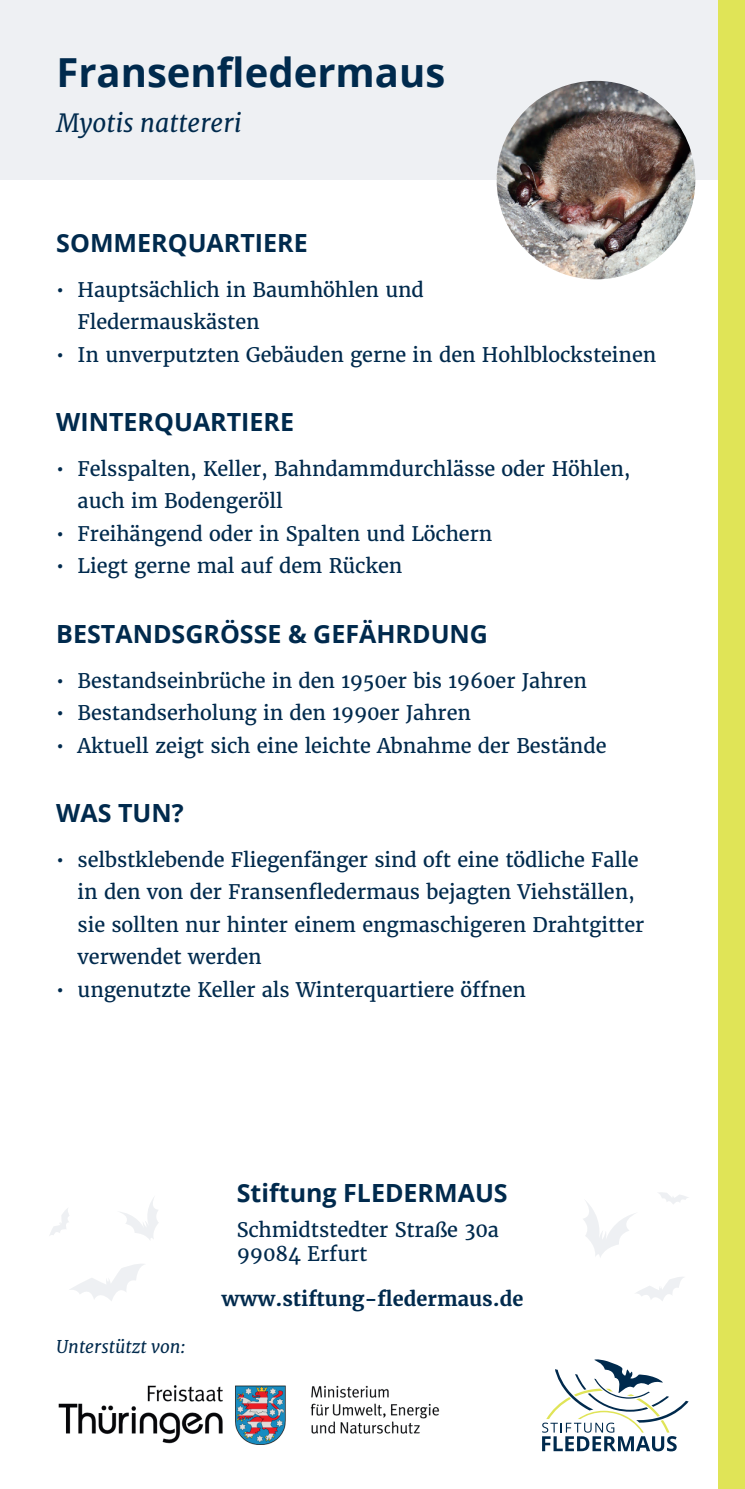
<style>
.page{position:relative;width:745px;height:1489px;background:#fff}
.page>*{position:absolute;margin:0;border:0;box-sizing:border-box;transform-origin:0 0}
.t1{font:700 40px "Open Sans";color:#002a4d}
.t2{font:700 25px "Open Sans";color:#002a4d}
.t3{font:italic 25px "Merriweather";color:#002a4d}
.t4{font:20px/32.5px "Merriweather";letter-spacing:-.005em;color:#002a4d}
.t5{font:700 20px "Merriweather";color:#002a4d}
.t6{font:italic 17.5px "Merriweather";color:#002a4d}
</style>
<div class="page">
<div style="left:0;top:0;width:744px;height:180px;background:#eef0f3"></div>
<svg style="left:659px;top:1192px;width:29px;height:12px"></svg>
<svg style="left:120px;top:1198px;width:39px;height:42px"></svg>
<svg style="left:70px;top:1264px;width:74px;height:37px"></svg>
<svg style="left:49px;top:1208px;width:20px;height:28px"></svg>
<svg style="left:583px;top:1200px;width:52px;height:57px"></svg>
<svg style="left:636px;top:1277px;width:48px;height:24px"></svg>
<img style="left:58px;top:1385px;width:382px;height:60px">
<svg style="left:542px;top:1359px;width:146px;height:92px"></svg>
<img style="left:496px;top:81px;width:198px;height:198px;border-radius:99px">
<div style="left:717px;top:0;width:27px;height:1488px;background:#e0e457"></div>
<h1 class="t1" style="left:56px;top:44px;width:390px">Fransenfledermaus</h1>
<p class="t3" style="left:56px;top:107px;width:186px">Myotis nattereri</p>
<p class="t2" style="left:56px;top:225px;width:253px">SOMMERQUARTIERE</p>
<p class="t4" style="left:78px;top:273px;width:347px;text-indent:-21px">• Hauptsächlich in Baumhöhlen und<br>Fledermauskästen</p>
<p class="t4" style="left:56px;top:338px;width:601px">• In unverputzten Gebäuden gerne in den Hohlblocksteinen</p>
<p class="t2" style="left:56px;top:404px;width:239px">WINTERQUARTIERE</p>
<p class="t4" style="left:78px;top:452px;width:554px;text-indent:-21px">• Felsspalten, Keller, Bahndammdurchlässe oder Höhlen, auch im Bodengeröll</p>
<p class="t4" style="left:56px;top:517px;width:437px">• Freihängend oder in Spalten und Löchern</p>
<p class="t4" style="left:56px;top:550px;width:347px">• Liegt gerne mal auf dem Rücken</p>
<p class="t2" style="left:56px;top:615px;width:433px">BESTANDSGRÖSSE &amp; GEFÄHRDUNG</p>
<p class="t4" style="left:56px;top:664px;width:532px">• Bestandseinbrüche in den 1950er bis 1960er Jahren</p>
<p class="t4" style="left:56px;top:696px;width:416px">• Bestandserholung in den 1990er Jahren</p>
<p class="t4" style="left:56px;top:729px;width:551px">• Aktuell zeigt sich eine leichte Abnahme der Bestände</p>
<p class="t2" style="left:56px;top:794px;width:129px">WAS TUN?</p>
<p class="t4" style="left:78px;top:843px;width:568px;text-indent:-21px">• selbstklebende Fliegenfänger sind oft eine tödliche Falle in den von der Fransenfledermaus bejagten Viehställen, sie sollten nur hinter einem engmaschigeren Drahtgitter verwendet werden</p>
<p class="t4" style="left:56px;top:973px;width:471px">• ungenutzte Keller als Winterquartiere öffnen</p>
<p class="t6" style="left:56px;top:1336px;width:130px">Unterstützt von:</p>
<p class="t2" style="left:237px;top:1175px;width:272px">Stiftung FLEDERMAUS</p>
<p class="t4" style="left:237px;top:1218px;width:264px;line-height:24px">Schmidtstedter Straße 30a<br>99084 Erfurt</p>
<p class="t5" style="left:221px;top:1285px;width:303px">www.stiftung-fledermaus.de</p>
</div>
